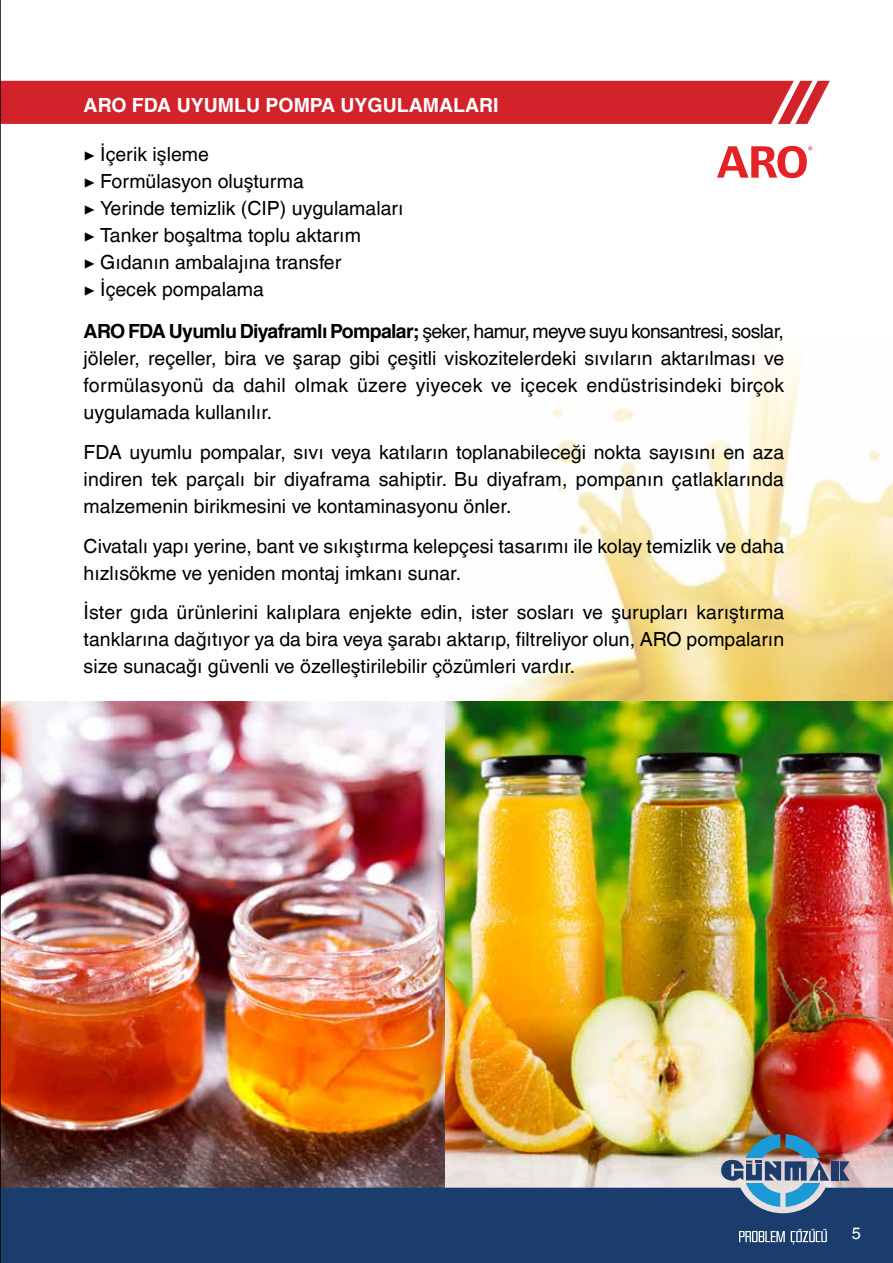
<style>
.page{position:relative;width:893px;height:1263px;background:#fff}
.page>*{position:absolute;margin:0;border:0;box-sizing:border-box;transform-origin:0 0}
.t1{font:19.5px/27px "Helvetica LT Com";color:#000;text-align:justify}
.t2{font:700 19.5px "Helvetica LT Com";color:#fff}
.t3{font:16.5px "Helvetica LT Com";color:#fff}
.s1{font-family:"Minion Pro"}
.s2{font-weight:700}
</style>
<div class="page">
<img style="left:446px;top:178px;width:447px;height:524px">
<img style="left:1px;top:702px;width:892px;height:486px">
<div style="left:1px;top:81px;width:829px;height:43px;background:#d2232a"></div>
<svg style="left:717px;top:146px;width:95px;height:32px"></svg>
<div style="left:1px;top:1188px;width:892px;height:75px;background:#1b3d6d"></div>
<div style="left:831px;top:1161px;width:7px;height:20px;background:#1d3c6d"></div>
<svg style="left:840px;top:1161px;width:10px;height:20px"></svg>
<img style="left:720px;top:1134px;width:109px;height:73px">
<svg style="left:739px;top:1231px;width:46px;height:11px"></svg>
<svg style="left:791px;top:1229px;width:36px;height:15px"></svg>
<hr style="left:0;top:0;width:1px;height:1263px;background:#000">
<p class="t2" style="left:84px;top:93px;width:417px">ARO FDA UYUMLU POMPA UYGULAMALARI</p>
<p class="t1" style="left:84px;top:140px;width:321px;text-align:left"><span class="s1">▶</span> İçerik işleme<br><span class="s1">▶</span> Formülasyon oluşturma<br><span class="s1">▶</span> Yerinde temizlik (CIP) uygulamaları <span class="s1">▶</span> Tanker boşaltma toplu aktarım<br><span class="s1">▶</span> Gıdanın ambalajına transfer<br><span class="s1">▶</span> İçecek pompalama</p>
<p class="t1" style="left:84px;top:318px;width:702px"><span class="s2">ARO FDA Uyumlu Diyaframlı Pompalar;</span> şeker, hamur, meyve suyu konsantresi, soslar, jöleler, reçeller, bira ve şarap gibi çeşitli viskozitelerdeki sıvıların aktarılması ve formülasyonü da dahil olmak üzere yiyecek ve içecek endüstrisindeki birçok uygulamada kullanılır.</p>
<p class="t1" style="left:84px;top:438px;width:702px">FDA uyumlu pompalar, sıvı veya katıların toplanabileceği nokta sayısını en aza indiren tek parçalı bir diyaframa sahiptir. Bu diyafram, pompanın çatlaklarında malzemenin birikmesini ve kontaminasyonu önler.</p>
<p class="t1" style="left:84px;top:532px;width:702px">Civatalı yapı yerine, bant ve sıkıştırma kelepçesi tasarımı ile kolay temizlik ve daha hızlısökme ve yeniden montaj imkanı sunar.</p>
<p class="t1" style="left:84px;top:599px;width:702px">İster gıda ürünlerini kalıplara enjekte edin, ister sosları ve şurupları karıştırma tanklarına dağıtıyor ya da bira veya şarabı aktarıp, filtreliyor olun, ARO pompaların size sunacağı güvenli ve özelleştirilebilir çözümleri vardır.</p>
<p class="t3" style="left:852px;top:1223px;width:11px">5</p>
</div>
